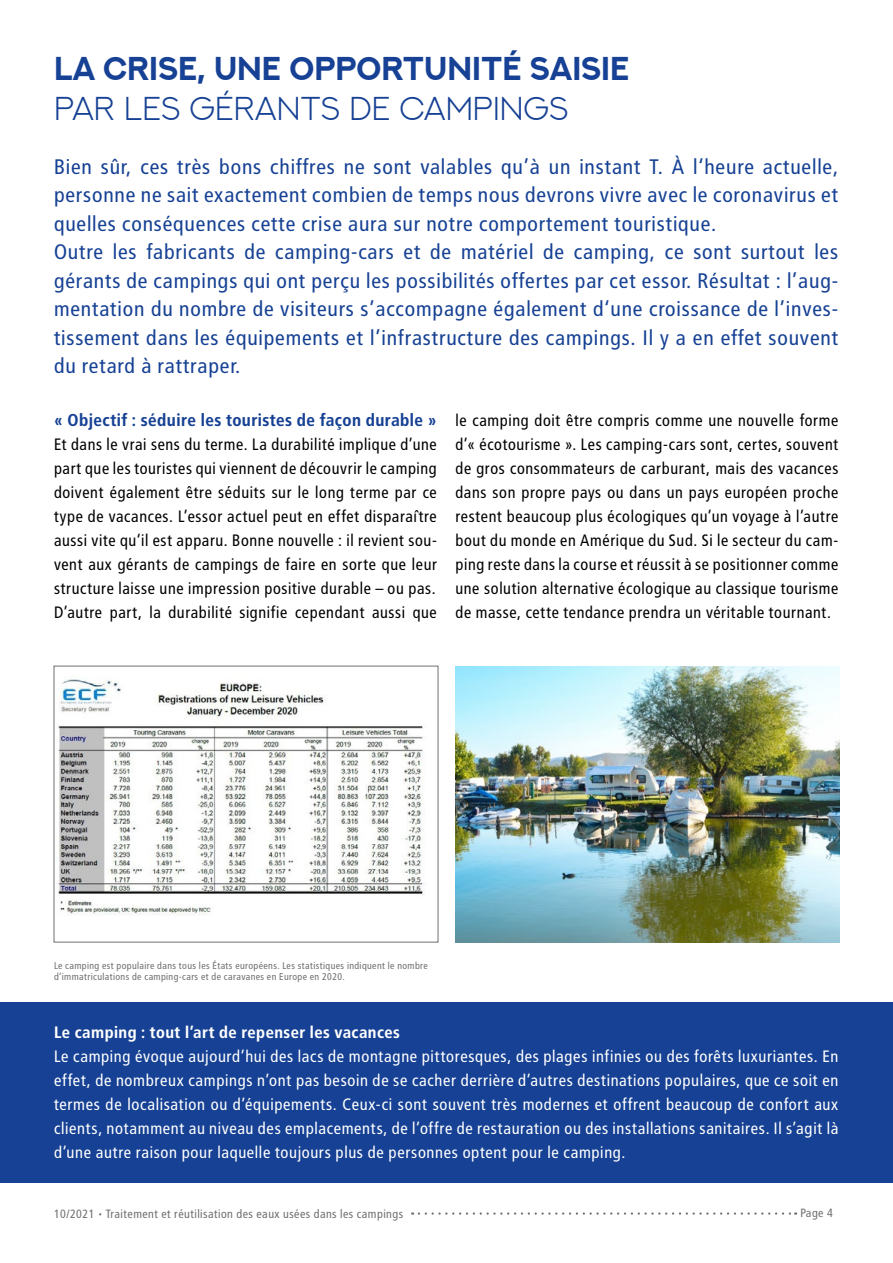
<style>
.page{position:relative;width:893px;height:1263px;background:#fff}
.page>*{position:absolute;margin:0;border:0;box-sizing:border-box;transform-origin:0 0}
.t1{font:700 33px "NEXTART";color:#164194}
.t2{font:300 33px "NEXTART";color:#164194}
.t3{font:21px/28.5px "BVG Normal";color:#164194}
.t4{font:17.25px "BVG Hfett";letter-spacing:.005em;color:#164194}
.t5{font:16.5px/24px "BVG Normal";color:#000;text-align:justify}
.t6{font:16.5px/24px "BVG Normal";color:#fff;text-align:justify}
.t7{font:16.5px "BVG Hfett";letter-spacing:.005em;color:#fff}
.t8{font:12px "BVG Normal";color:#706f6f}
.t9{font:9.9px/11.9px "BVG Normal";color:#706f6f}
</style>
<div class="page">
<div style="left:0;top:1002px;width:893px;height:181px;background:#164194"></div>
<img style="left:58px;top:679px;width:366px;height:236px">
<img style="left:455px;top:666px;width:384px;height:276px">
<svg style="left:419px;top:1212px;width:377px;height:3px"></svg>
<h1 class="t1" style="left:54px;top:49px;width:577px">LA CRISE, UNE OPPORTUNITÉ SAISIE</h1>
<h1 class="t2" style="left:54px;top:90px;width:516px">PAR LES GÉRANTS DE CAMPINGS</h1>
<p class="t3" style="left:54px;top:152px;width:787px">Bien sûr, ces très bons chiffres ne sont valables qu’à un instant T. À l‘heure actuelle, personne ne sait exactement combien de temps nous devrons vivre avec le coronavirus et quelles conséquences cette crise aura sur notre comportement touristique.<br>Outre les fabricants de camping-cars et de matériel de camping, ce sont surtout les gérants de campings qui ont perçu les possibilités offertes par cet essor. Résultat : l’aug&shy;mentation du nombre de visiteurs s’accompagne également d‘une croissance de l’inves&shy;tissement dans les équipements et l’infrastructure des campings. Il y a en effet souvent du retard à rattraper.</p>
<p class="t4" style="left:54px;top:410px;width:385px">« Objectif : séduire les touristes de façon durable »</p>
<p class="t5" style="left:54px;top:432px;width:385px">Et dans le vrai sens du terme. La durabilité implique d’une part que les touristes qui viennent de découvrir le camping doivent également être séduits sur le long terme par ce type de vacances. L’essor actuel peut en effet disparaître aussi vite qu‘il est apparu. Bonne nouvelle : il revient sou&shy;vent aux gérants de campings de faire en sorte que leur structure laisse une impression positive durable – ou pas.<br>D’autre part, la durabilité signifie cependant aussi que</p>
<p class="t5" style="left:455px;top:408px;width:385px">le camping doit être compris comme une nouvelle forme d’« écotourisme ». Les camping-cars sont, certes, souvent de gros consommateurs de carburant, mais des vacances dans son propre pays ou dans un pays européen proche restent beaucoup plus écologiques qu’un voyage à l’autre bout du monde en Amérique du Sud. Si le secteur du cam&shy;ping reste dans la course et réussit à se positionner comme une solution alternative écologique au classique tourisme de masse, cette tendance prendra un véritable tournant.</p>
<p class="t9" style="left:54px;top:959px;width:376px">Le camping est populaire dans tous les États européens. Les statistiques indiquent le nombre d‘immatriculations de camping-cars et de caravanes en Europe en 2020.</p>
<p class="t7" style="left:54px;top:1022px;width:348px">Le camping : tout l’art de repenser les vacances</p>
<p class="t6" style="left:54px;top:1044px;width:786px">Le camping évoque aujourd’hui des lacs de montagne pittoresques, des plages infinies ou des forêts luxuriantes. En effet, de nombreux campings n’ont pas besoin de se cacher derrière d’autres destinations populaires, que ce soit en termes de localisation ou d’équipements. Ceux-ci sont souvent très modernes et offrent beaucoup de confort aux clients, notamment au niveau des emplacements, de l’offre de restauration ou des installations sanitaires. Il s’agit là d’une autre raison pour laquelle toujours plus de personnes optent pour le camping.</p>
<p class="t8" style="left:54px;top:1207px;width:351px">10/2021 • Traitement et réutilisation des eaux usées dans les campings</p>
<p class="t8" style="left:800px;top:1206px;width:34px">Page 4</p>
</div>
